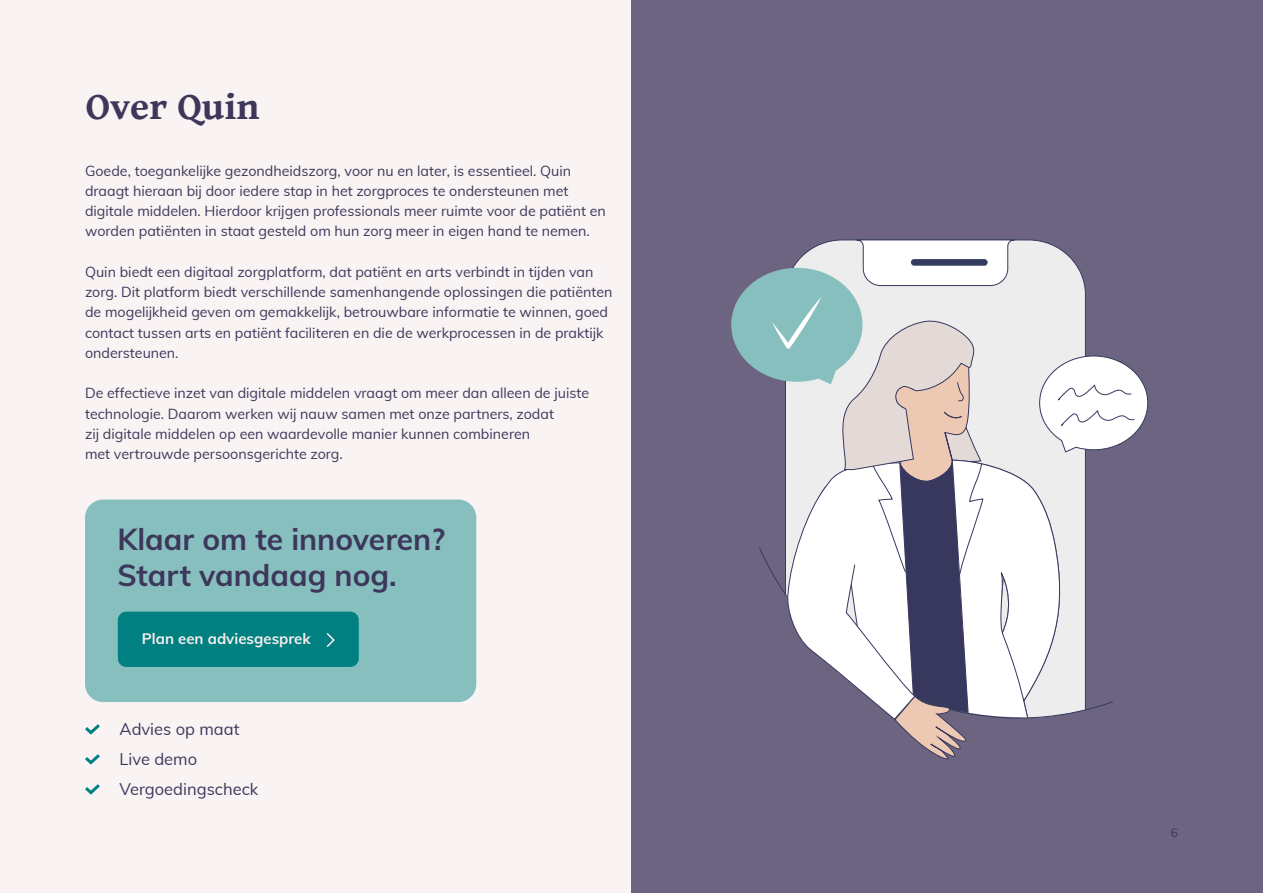
<style>
.page{position:relative;width:1263px;height:893px;background:#fff}
.page>*{position:absolute;margin:0;border:0;box-sizing:border-box;transform-origin:0 0}
.t1{font:700 39px "Gentium Book Basic";color:#3d375b}
.t2{font:700 30px/36px "Muli";color:#3d375b}
.t3{font:16.5px/30px "Muli";color:#3d375b}
.t4{font:700 15px "Muli";color:#f6eded}
.t5{font:14.25px/20.2px "Muli";color:#3d375b}
.t6{font:12px "Muli";color:#3d375b}
</style>
<div class="page">
<div style="left:0;top:0;width:631px;height:893px;background:#f9f3f3"></div>
<div style="left:85px;top:500px;width:391px;height:202px;background:#87bfbf;border-radius:18px"></div>
<div style="left:631px;top:0;width:632px;height:893px;background:#6d6481"></div>
<svg style="left:731px;top:239px;width:417px;height:521px"></svg>
<div style="left:118px;top:612px;width:241px;height:55px;background:#008080;border-radius:8px"></div>
<svg style="left:326px;top:633px;width:9px;height:15px"></svg>
<svg style="left:85px;top:724px;width:15px;height:11px"></svg>
<svg style="left:85px;top:754px;width:15px;height:11px"></svg>
<svg style="left:85px;top:784px;width:15px;height:11px"></svg>
<h1 class="t1" style="left:86px;top:77px;width:175px">Over Quin</h1>
<p class="t5" style="left:85px;top:160px;width:522px">Goede, toegankelijke gezondheidszorg, voor nu en later, is essentieel. Quin draagt hieraan bij door iedere stap in het zorgproces te ondersteunen met digitale middelen. Hierdoor krijgen professionals meer ruimte voor de patiënt en worden patiënten in staat gesteld om hun zorg meer in eigen hand te nemen.</p>
<p class="t5" style="left:85px;top:261px;width:529px">Quin biedt een digitaal zorgplatform, dat patiënt en arts verbindt in tijden van zorg. Dit platform biedt verschillende samenhangende oplossingen die patiënten de mogelijkheid geven om gemakkelijk, betrouwbare informatie te winnen, goed contact tussen arts en patiënt faciliteren en die de werkprocessen in de praktijk ondersteunen.</p>
<p class="t5" style="left:85px;top:382px;width:506px">De effectieve inzet van digitale middelen vraagt om meer dan alleen de juiste technologie. Daarom werken wij nauw samen met onze partners, zodat<br>zij digitale middelen op een waardevolle manier kunnen combineren<br>met vertrouwde persoonsgerichte zorg.</p>
<h2 class="t2" style="left:117px;top:520px;width:329px">Klaar om te innoveren?<br>Start vandaag nog.</h2>
<p class="t4" style="left:142px;top:628px;width:170px">Plan een adviesgesprek</p>
<p class="t3" style="left:120px;top:713px;width:140px">Advies op maat<br>Live demo<br>Vergoedingscheck</p>
<p class="t6" style="left:1171px;top:824px;width:9px">6</p>
</div>
